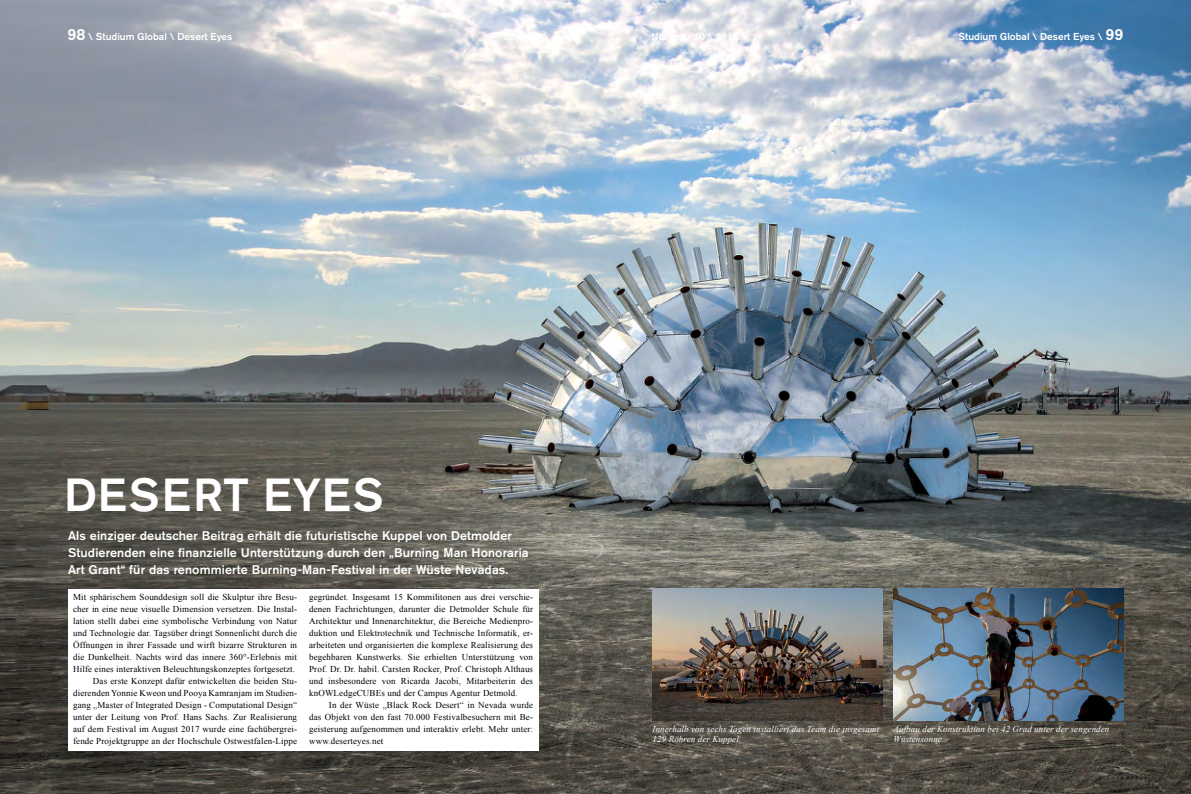
<style>
.page{position:relative;width:1191px;height:794px;background:#fff}
.page>*{position:absolute;margin:0;border:0;box-sizing:border-box;transform-origin:0 0}
.t1{font:500 46px "Akzidenz Grotesk BQ";letter-spacing:.03em;color:#fff}
.t2{font:500 12.5px/16.7px "Akzidenz Grotesk BQ";letter-spacing:.01em;color:#fff}
.t3{font:500 10px "Akzidenz Grotesk BQ";color:#fff}
.t4{font:9px/12px "Times New Roman";letter-spacing:.015em;color:#000;text-align:justify}
.t5{font:italic 9px/9.5px "Times New Roman";letter-spacing:.01em;color:#fff}
.s1{font-size:16px}
</style>
<div class="page">
<img style="left:0;top:0;width:1191px;height:794px">
<div style="left:68px;top:589px;width:471px;height:161px;background:#fff"></div>
<img style="left:652px;top:588px;width:230px;height:132px">
<img style="left:893px;top:588px;width:230px;height:132px">
<p class="t3" style="left:67px;top:31px;width:167px"><span class="s1">98</span> \ Studium Global \ Desert Eyes</p>
<p class="t3" style="left:651px;top:31px;width:88px">Nummer 10 \ 2018</p>
<p class="t3" style="left:958px;top:31px;width:167px">Studium Global \ Desert Eyes \ <span class="s1">99</span></p>
<h1 class="t1" style="left:65px;top:467px;width:320px">DESERT EYES</h1>
<h2 class="t2" style="left:68px;top:527px;width:462px">Als einziger deutscher Beitrag erhält die futuristische Kuppel von Detmolder<br>Studierenden eine finanzielle Unterstützung durch den „Burning Man Honoraria<br>Art Grant“ für das renommierte Burning-Man-Festival in der Wüste Nevadas.</h2>
<p class="t4" style="left:73px;top:591px;width:225px;text-align:right">Mit sphärischem Sounddesign soll die Skulptur ihre Besu&shy;cher in eine neue visuelle Dimension versetzen. Die Instal&shy;lation stellt dabei eine symbolische Verbindung von Natur und Technologie dar. Tagsüber dringt Sonnenlicht durch die Öffnungen in ihrer Fassade und wirft bizarre Strukturen in die Dunkelheit. Nachts wird das innere 360°-Erlebnis mit Hilfe eines interaktiven Beleuchtungskonzeptes fortgesetzt.<br>Das erste Konzept dafür entwickelten die beiden Stu&shy;dierenden Yonnie Kweon und Pooya Kamranjam im Studien&shy;gang „Master of Integrated Design - Computational Design“ unter der Leitung von Prof. Hans Sachs. Zur Realisierung auf dem Festival im August 2017 wurde eine fachübergrei&shy;fende Projektgruppe an der Hochschule Ostwestfalen-Lippe</p>
<p class="t4" style="left:309px;top:591px;width:225px">gegründet. Insgesamt 15 Kommilitonen aus drei verschie&shy;denen Fachrichtungen, darunter die Detmolder Schule für Architektur und Innenarchitektur, die Bereiche Medienpro&shy;duktion und Elektrotechnik und Technische Informatik, er&shy;arbeiteten und organisierten die komplexe Realisierung des begehbaren Kunstwerks. Sie erhielten Unterstützung von Prof. Dr. Dr. habil. Carsten Rocker, Prof. Christoph Althaus und insbesondere von Ricarda Jacobi, Mitarbeiterin des knOWLedgeCUBEs und der Campus Agentur Detmold.</p>
<p class="t4" style="left:309px;top:699px;width:225px;text-indent:20px">In der Wüste „Black Rock Desert“ in Nevada wurde das Objekt von den fast 70.000 Festivalbesuchern mit Be&shy;geisterung aufgenommen und interaktiv erlebt. Mehr unter: www.deserteyes.net</p>
<p class="t5" style="left:652px;top:724px;width:228px">Innerhalb von sechs Tagen installiert das Team die insgesamt<br>129 Röhren der Kuppel.</p>
<p class="t5" style="left:893px;top:724px;width:217px">Aufbau der Konstruktion bei 42 Grad unter der sengenden<br>Wüstensonne.</p>
</div>
